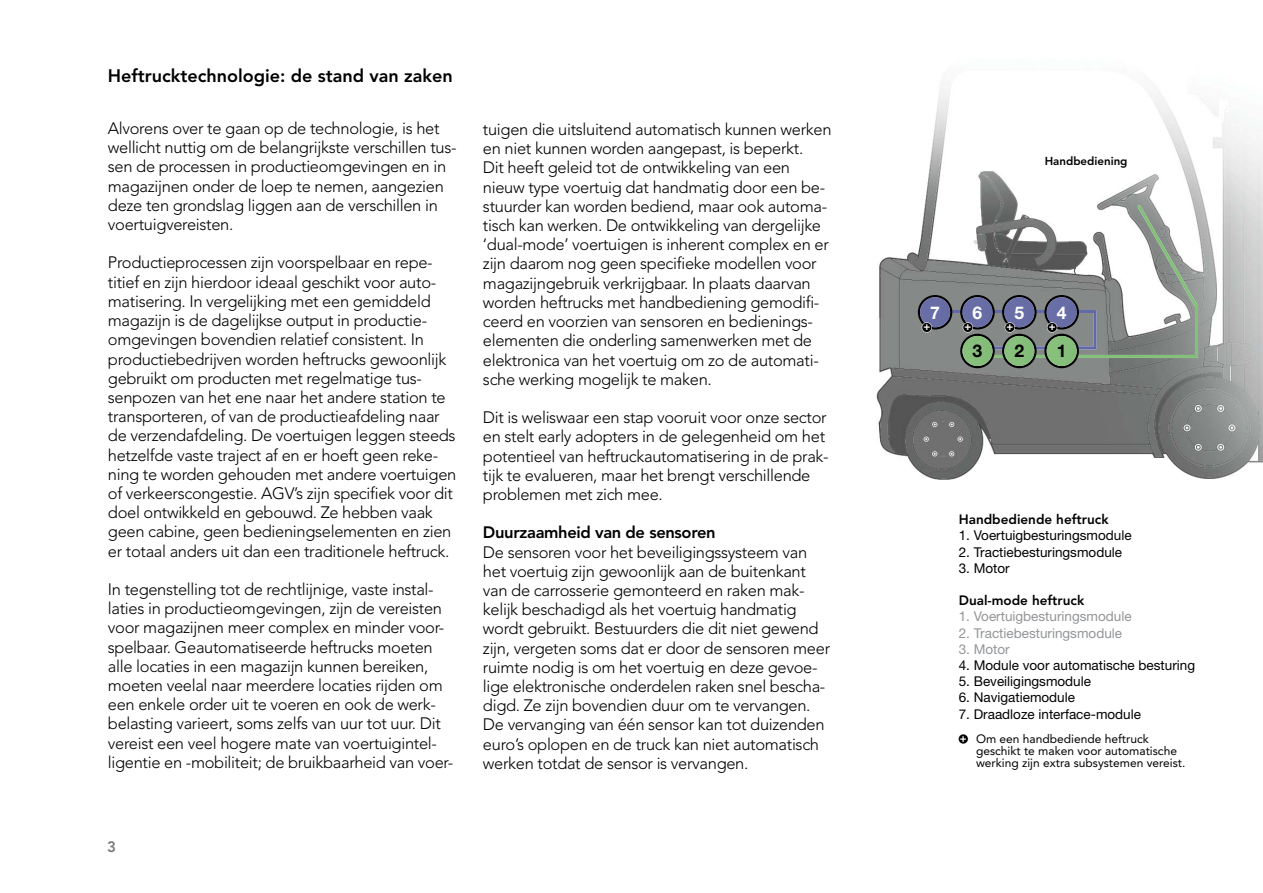
<style>
.page{position:relative;width:1263px;height:893px;background:#fff}
.page>*{position:absolute;margin:0;border:0;box-sizing:border-box;transform-origin:0 0}
.t1{font:800 18px "Avenir";color:#000}
.t2{font:700 17.55px "Helvetica Neue LT Std";color:#fff}
.t3{font:700 17.55px "Helvetica Neue LT Std";color:#000}
.t4{font:300 16.5px/19.2px "Avenir";letter-spacing:-.02em;color:#000}
.t5{font:800 16.5px "Avenir";letter-spacing:-.02em;color:#000}
.t6{font:800 15px "Avenir";color:#77787b}
.t7{font:13.5px "Helvetica Neue LT Std";color:#000}
.t8{font:13.5px "Helvetica Neue LT Std";color:#939598}
.t9{font:800 13.5px "Avenir";color:#000}
.t10{font:12px/12px "Avenir";color:#000}
.t11{font:800 11.55px "Avenir";color:#000}
.t12{font:700 11.4px "Helvetica Neue LT Std";color:#fff}
</style>
<div class="page">
<img style="left:876px;top:83px;width:387px;height:397px">
<svg style="left:958px;top:734px;width:10px;height:10px"></svg>
<div style="left:959px;top:734px;width:9px;height:9px;background:#000;border-radius:50%"></div>
<svg style="left:918px;top:205px;width:280px;height:163px"></svg>
<div style="left:1047px;top:323px;width:10px;height:9px;background:#000;border-radius:50%"></div>
<p class="t1" style="left:108px;top:65px;width:347px">Heftrucktechnologie: de stand van zaken</p>
<p class="t4" style="left:108px;top:119px;width:350px">Alvorens over te gaan op de technologie, is het wellicht nuttig om de belangrijkste verschillen tus&shy;sen de processen in productieomgevingen en in magazijnen onder de loep te nemen, aangezien deze ten grondslag liggen aan de verschillen in voertuigvereisten.</p>
<p class="t4" style="left:108px;top:253px;width:350px">Productieprocessen zijn voorspelbaar en repe&shy;titief en zijn hierdoor ideaal geschikt voor auto&shy;matisering. In vergelijking met een gemiddeld magazijn is de dagelijkse output in productie&shy;omgevingen bovendien relatief consistent. In productiebedrijven worden heftrucks gewoonlijk gebruikt om producten met regelmatige tus&shy;senpozen van het ene naar het andere station te transporteren, of van de productieafdeling naar de verzendafdeling. De voertuigen leggen steeds hetzelfde vaste traject af en er hoeft geen reke&shy;ning te worden gehouden met andere voertuigen of verkeerscongestie. AGV’s zijn specifiek voor dit doel ontwikkeld en gebouwd. Ze hebben vaak geen cabine, geen bedieningselementen en zien er totaal anders uit dan een traditionele heftruck.</p>
<p class="t4" style="left:108px;top:580px;width:347px">In tegenstelling tot de rechtlijnige, vaste instal&shy;laties in productieomgevingen, zijn de vereisten voor magazijnen meer complex en minder voor&shy;spelbaar. Geautomatiseerde heftrucks moeten alle locaties in een magazijn kunnen bereiken, moeten veelal naar meerdere locaties rijden om een enkele order uit te voeren en ook de werk&shy;belasting varieert, soms zelfs van uur tot uur. Dit vereist een veel hogere mate van voertuigintel&shy;ligentie en -mobiliteit; de bruikbaarheid van voer-</p>
<p class="t6" style="left:107px;top:837px;width:10px">3</p>
<p class="t4" style="left:483px;top:120px;width:350px">tuigen die uitsluitend automatisch kunnen werken en niet kunnen worden aangepast, is beperkt.<br>Dit heeft geleid tot de ontwikkeling van een nieuw type voertuig dat handmatig door een be&shy;stuurder kan worden bediend, maar ook automa&shy;tisch kan werken. De ontwikkeling van dergelijke ‘dual-mode’ voertuigen is inherent complex en er zijn daarom nog geen specifieke modellen voor magazijngebruik verkrijgbaar. In plaats daarvan worden heftrucks met handbediening gemodifi&shy;ceerd en voorzien van sensoren en bedienings&shy;elementen die onderling samenwerken met de elektronica van het voertuig om zo de automati&shy;sche werking mogelijk te maken.</p>
<p class="t4" style="left:483px;top:408px;width:347px">Dit is weliswaar een stap vooruit voor onze sector en stelt early adopters in de gelegenheid om het potentieel van heftruckautomatisering in de prak&shy;tijk te evalueren, maar het brengt verschillende problemen met zich mee.</p>
<p class="t5" style="left:483px;top:523px;width:234px">Duurzaamheid van de sensoren</p>
<p class="t4" style="left:483px;top:542px;width:349px">De sensoren voor het beveiligingssysteem van het voertuig zijn gewoonlijk aan de buitenkant van de carrosserie gemonteerd en raken mak&shy;kelijk beschadigd als het voertuig handmatig wordt gebruikt. Bestuurders die dit niet gewend zijn, vergeten soms dat er door de sensoren meer ruimte nodig is om het voertuig en deze gevoe&shy;lige elektronische onderdelen raken snel bescha&shy;digd. Ze zijn bovendien duur om te vervangen.<br>De vervanging van één sensor kan tot duizenden euro’s oplopen en de truck kan niet automatisch werken totdat de sensor is vervangen.</p>
<p class="t11" style="left:1045px;top:154px;width:84px">Handbediening</p>
<p class="t2" style="left:930px;top:301px;width:11px">7</p>
<p class="t2" style="left:972px;top:301px;width:11px">6</p>
<p class="t2" style="left:1014px;top:301px;width:11px">5</p>
<p class="t2" style="left:1057px;top:301px;width:11px">4</p>
<p class="t12" style="left:923px;top:319px;width:8px">+</p>
<p class="t12" style="left:964px;top:319px;width:8px">+</p>
<p class="t12" style="left:1006px;top:319px;width:8px">+</p>
<p class="t12" style="left:1049px;top:319px;width:8px">+</p>
<p class="t3" style="left:972px;top:340px;width:11px">3</p>
<p class="t3" style="left:1014px;top:340px;width:11px">2</p>
<p class="t3" style="left:1057px;top:340px;width:11px">1</p>
<p class="t9" style="left:959px;top:512px;width:151px">Handbediende heftruck</p>
<p class="t7" style="left:959px;top:528px;width:174px">1. Voertuigbesturingsmodule</p>
<p class="t7" style="left:959px;top:544px;width:165px">2. Tractiebesturingsmodule</p>
<p class="t7" style="left:959px;top:560px;width:53px">3. Motor</p>
<p class="t9" style="left:959px;top:593px;width:127px">Dual-mode heftruck</p>
<p class="t8" style="left:959px;top:609px;width:174px">1. Voertuigbesturingsmodule</p>
<p class="t8" style="left:959px;top:625px;width:165px">2. Tractiebesturingsmodule</p>
<p class="t8" style="left:959px;top:641px;width:53px">3. Motor</p>
<p class="t7" style="left:959px;top:657px;width:238px">4. Module voor automatische besturing</p>
<p class="t7" style="left:959px;top:673px;width:134px">5. Beveiligingsmodule</p>
<p class="t7" style="left:959px;top:690px;width:118px">6. Navigatiemodule</p>
<p class="t7" style="left:959px;top:706px;width:184px">7. Draadloze interface-module</p>
<p class="t12" style="left:960px;top:731px;width:8px">+</p>
<p class="t10" style="left:976px;top:733px;width:211px">Om een handbediende heftruck geschikt te maken voor automatische werking zijn extra subsystemen vereist.</p>
</div>
